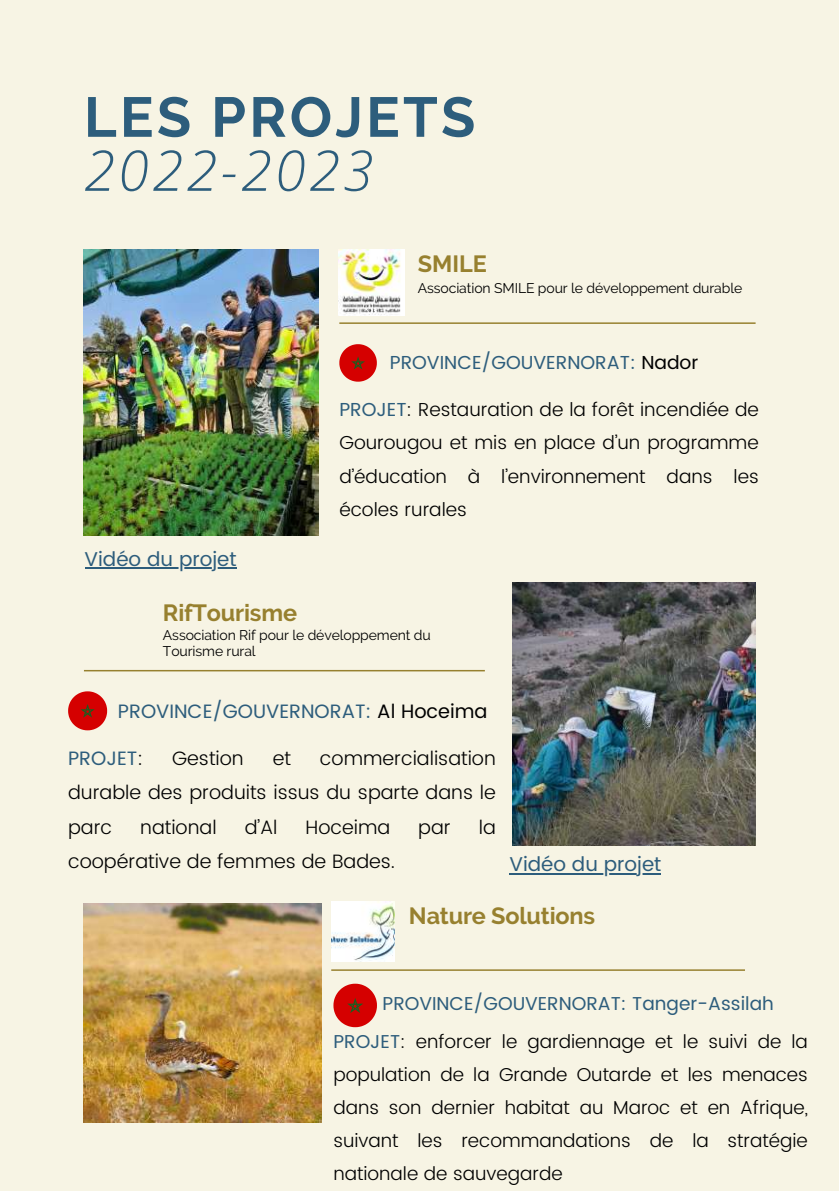
<style>
.page{position:relative;width:839px;height:1191px;background:#fff}
.page>*{position:absolute;margin:0;border:0;box-sizing:border-box;transform-origin:0 0}
.t1{font:700 56px "Raleway";letter-spacing:.06em;color:#2d5d7c}
.t2{font:italic 300 56px "Open Sans";letter-spacing:.06em;color:#2d5d7c}
.t3{font:700 23.4px "Raleway";letter-spacing:-.01em;color:#97802f}
.t4{font:20px "Poppins";color:#2d5d7c}
.t5{font:300 19.4px/34.2px "Poppins";color:#000;text-align:justify}
.t6{font:19.4px "Poppins";color:#2d5d7c}
.t7{font:300 18.8px/33.2px "Poppins";color:#000;text-align:justify}
.t8{font:18.8px "Poppins";color:#2d5d7c}
.t9{font:300 18.6px/33px "Poppins";color:#000;text-align:justify}
.t10{font:18.6px "Poppins";color:#2d5d7c}
.t11{font:14px/16.4px "Raleway";letter-spacing:-.01em;color:#000}
.s1{color:#000}
.s2{font-weight:400;color:#2d5d7c}
.s3{font-weight:300;color:#000}
</style>
<div class="page">
<div style="left:0;top:0;width:838px;height:1191px;background:#f7f4e4"></div>
<hr style="left:339px;top:322px;width:416px;height:2px;background:#97802f">
<hr style="left:84px;top:670px;width:401px;height:1px;background:#97802f">
<hr style="left:331px;top:969px;width:414px;height:2px;background:#97802f">
<img style="left:84px;top:249px;width:234px;height:287px">
<img style="left:512px;top:583px;width:243px;height:262px">
<img style="left:84px;top:903px;width:237px;height:219px">
<img style="left:338px;top:249px;width:66px;height:66px">
<img style="left:331px;top:901px;width:63px;height:60px">
<svg style="left:339px;top:344px;width:38px;height:38px"></svg>
<svg style="left:68px;top:691px;width:39px;height:39px"></svg>
<hr style="left:509px;top:873px;width:152px;height:1px;background:#2d5d7c">
<hr style="left:85px;top:567px;width:151px;height:2px;background:#2d5d7c">
<svg style="left:333px;top:984px;width:44px;height:43px"></svg>
<h1 class="t1" style="left:84px;top:84px;width:393px">LES PROJETS</h1>
<h1 class="t2" style="left:84px;top:131px;width:291px">2022-2023</h1>
<p class="t3" style="left:418px;top:250px;width:71px">SMILE</p>
<p class="t11" style="left:418px;top:280px;width:326px">Association SMILE pour le développement durable</p>
<p class="t4" style="left:85px;top:547px;width:153px">Vidéo du projet</p>
<p class="t8" style="left:390px;top:352px;width:310px">PROVINCE/GOUVERNORAT: <span class="s1">Nador</span></p>
<p class="t7" style="left:339px;top:393px;width:421px"><span class="s2">PROJET</span>: Restauration de la forêt incendiée de Gourougou et mis en place d’un programme d’éducation à l’environnement dans les écoles rurales</p>
<p class="t3" style="left:163px;top:599px;width:136px">RifTourisme</p>
<p class="t11" style="left:163px;top:626px;width:269px">Association Rif pour le développement du<br>Tourisme rural</p>
<p class="t6" style="left:118px;top:700px;width:371px">PROVINCE/GOUVERNORAT: <span class="s1">Al Hoceima</span></p>
<p class="t5" style="left:68px;top:741px;width:429px;text-indent:252px">commercialisation durable des produits issus du sparte dans le parc</p>
<p class="t6" style="left:68px;top:747px;width:77px">PROJET<span class="s3">:</span></p>
<p class="t5" style="left:172px;top:741px;width:73px">Gestion</p>
<p class="t5" style="left:273px;top:741px;width:20px">et</p>
<p class="t5" style="left:140px;top:810px;width:78px">national</p>
<p class="t5" style="left:245px;top:810px;width:34px">d’Al</p>
<p class="t5" style="left:305px;top:810px;width:86px">Hoceima</p>
<p class="t5" style="left:418px;top:810px;width:34px">par</p>
<p class="t5" style="left:479px;top:810px;width:19px">la</p>
<p class="t5" style="left:68px;top:844px;width:328px">coopérative de femmes de Bades.</p>
<p class="t4" style="left:509px;top:853px;width:153px">Vidéo du projet</p>
<p class="t3" style="left:409px;top:902px;width:188px">Nature Solutions</p>
<p class="t10" style="left:382px;top:993px;width:393px">PROVINCE/GOUVERNORAT: Tanger-Assilah</p>
<p class="t9" style="left:333px;top:1025px;width:476px"><span class="s2">PROJET</span>: enforcer le gardiennage et le suivi de la population de la Grande Outarde et les menaces dans son dernier habitat au Maroc et en Afrique, suivant les recommandations de la stratégie nationale de sauvegarde</p>
</div>
